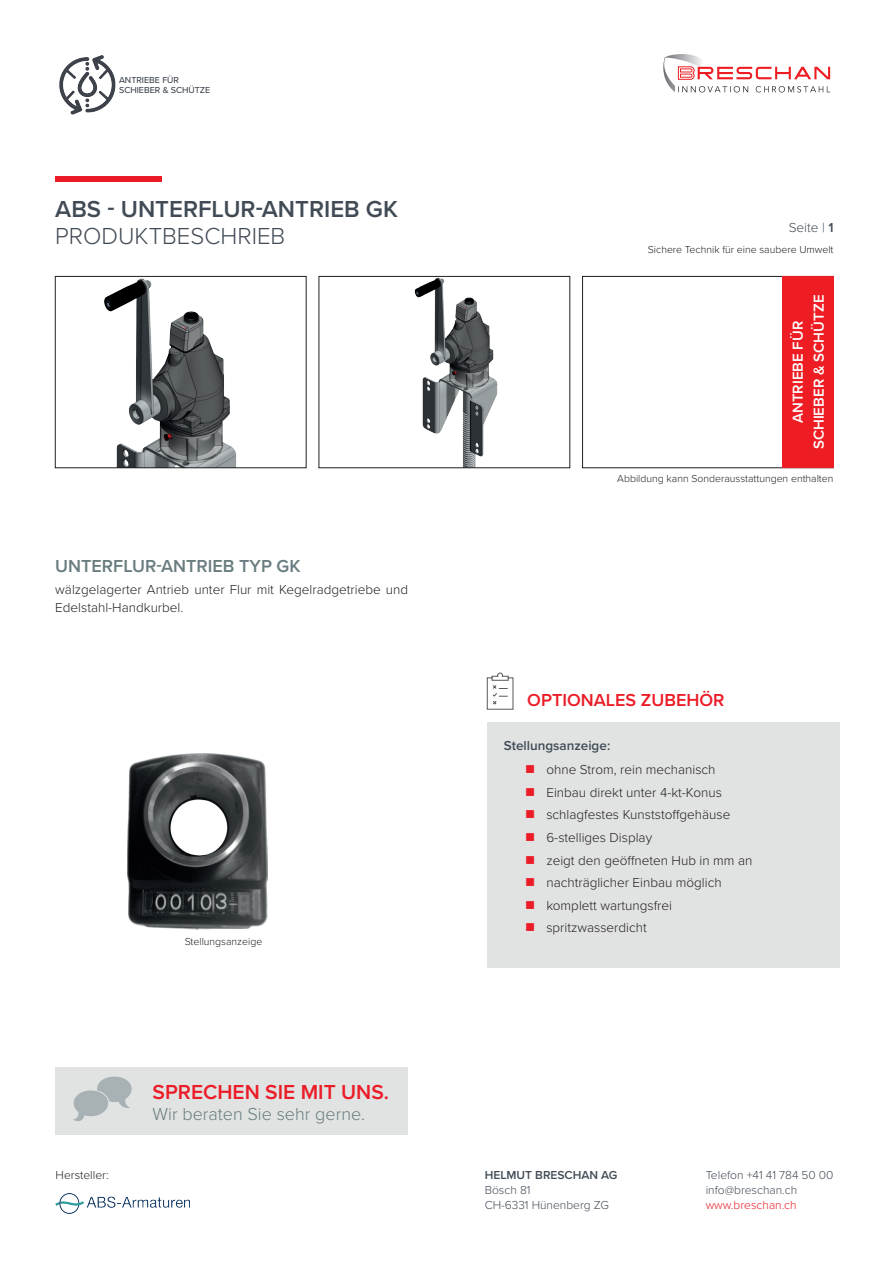
<style>
.page{position:relative;width:893px;height:1263px;background:#fff}
.page>*{position:absolute;margin:0;border:0;box-sizing:border-box;transform-origin:0 0}
.t1{font:600 24px "Proxima Nova";color:#414b55}
.t2{font:300 24px "Proxima Nova";color:#414b55}
.t3{font:600 21px "Proxima Nova";color:#eb1c28}
.t4{font:300 18px "Proxima Nova";color:#697c7f}
.t5{font:600 18px "Proxima Nova";color:#697c7f}
.t6{font:600 18px "Proxima Nova";color:#eb1c28}
.t7{font:600 15px/21px "Proxima Nova";color:#fff;text-align:center}
.t8{font:300 13.5px/22.5px "Proxima Nova";color:#231f20}
.t9{font:600 13.5px "Proxima Nova";color:#404b55}
.t10{font:300 13.5px "Proxima Nova";color:#414b55}
.t11{font:300 12px/15px "Proxima Nova";color:#414b55}
.t12{font:600 12px "Proxima Nova";color:#414b55}
.t13{font:300 12px "Proxima Nova";color:#eb1c28}
.t14{font:300 12px "Proxima Nova";color:#231f20}
.t15{font:300 10.5px "Proxima Nova";color:#231f20}
.t16{font:9px/10.8px "Proxima Nova";color:#28303b}
.s1{font-weight:600}
</style>
<div class="page">
<div style="left:583px;top:276px;width:250px;height:192px;border:1px solid #231f20"></div>
<div style="left:55px;top:176px;width:107px;height:6px;background:#eb1c28"></div>
<svg style="left:663px;top:54px;width:167px;height:38px"></svg>
<div style="left:55px;top:1067px;width:353px;height:68px;background:#e1e3e3"></div>
<div style="left:782px;top:276px;width:51px;height:192px;background:#ee1d23"></div>
<img style="left:55px;top:1193px;width:135px;height:20px">
<img style="left:414px;top:278px;width:84px;height:188px">
<div style="left:319px;top:276px;width:251px;height:192px;border:1px solid #231f20"></div>
<img style="left:104px;top:278px;width:133px;height:188px">
<div style="left:55px;top:276px;width:251px;height:192px;border:1px solid #231f20"></div>
<img style="left:59px;top:55px;width:57px;height:60px">
<div style="left:487px;top:722px;width:353px;height:245px;background:#e1e3e3"></div>
<svg style="left:486px;top:672px;width:28px;height:38px"></svg>
<img style="left:128px;top:754px;width:140px;height:176px">
<p class="t16" style="left:119px;top:74px;width:93px">ANTRIEBE FÜR<br>SCHIEBER &amp; SCHÜTZE</p>
<h1 class="t1" style="left:55px;top:191px;width:344px">ABS - UNTERFLUR-ANTRIEB GK</h1>
<h1 class="t2" style="left:55px;top:218px;width:232px">PRODUKTBESCHRIEB</h1>
<h3 class="t5" style="left:55px;top:552px;width:247px">UNTERFLUR-ANTRIEB TYP GK</h3>
<p class="t8" style="left:55px;top:580px;width:354px;line-height:18px">wälzgelagerter Antrieb unter Flur mit Kegelradgetriebe und<br>Edelstahl-Handkurbel.</p>
<p class="t15" style="left:185px;top:933px;width:79px">Stellungsanzeige</p>
<p class="t14" style="left:56px;top:1166px;width:55px">Hersteller:</p>
<h2 class="t3" style="left:153px;top:1076px;width:238px">SPRECHEN SIE MIT UNS.</h2>
<h3 class="t4" style="left:153px;top:1101px;width:214px">Wir beraten Sie sehr gerne.</h3>
<p class="t10" style="left:789px;top:217px;width:46px">Seite | <span class="s1">1</span></p>
<p class="t15" style="left:648px;top:241px;width:187px">Sichere Technik für eine saubere Umwelt</p>
<p class="t7" style="left:787px;top:449px;width:156px;rotate:-90deg">ANTRIEBE FÜR<br>SCHIEBER &amp; SCHÜTZE</p>
<p class="t15" style="left:617px;top:471px;width:218px">Abbildung kann Sonderausstattungen enthalten</p>
<h3 class="t6" style="left:527px;top:687px;width:199px">OPTIONALES ZUBEHÖR</h3>
<p class="t9" style="left:504px;top:735px;width:108px">Stellungsanzeige:</p>
<p class="t8" style="left:546px;top:758px;width:208px">ohne Strom, rein mechanisch<br>Einbau direkt unter 4-kt-Konus schlagfestes Kunststoffgehäuse<br>6-stelliges Display<br>zeigt den geöffneten Hub in mm an nachträglicher Einbau möglich komplett wartungsfrei spritzwasserdicht</p>
<p class="t12" style="left:485px;top:1166px;width:134px">HELMUT BRESCHAN AG</p>
<p class="t11" style="left:485px;top:1182px;width:126px">Bösch 81<br>CH-6331 Hünenberg ZG</p>
<p class="t11" style="left:706px;top:1167px;width:129px">Telefon +41 41 784 50 00 info@breschan.ch</p>
<p class="t13" style="left:706px;top:1196px;width:92px">www.breschan.ch</p>
</div>
